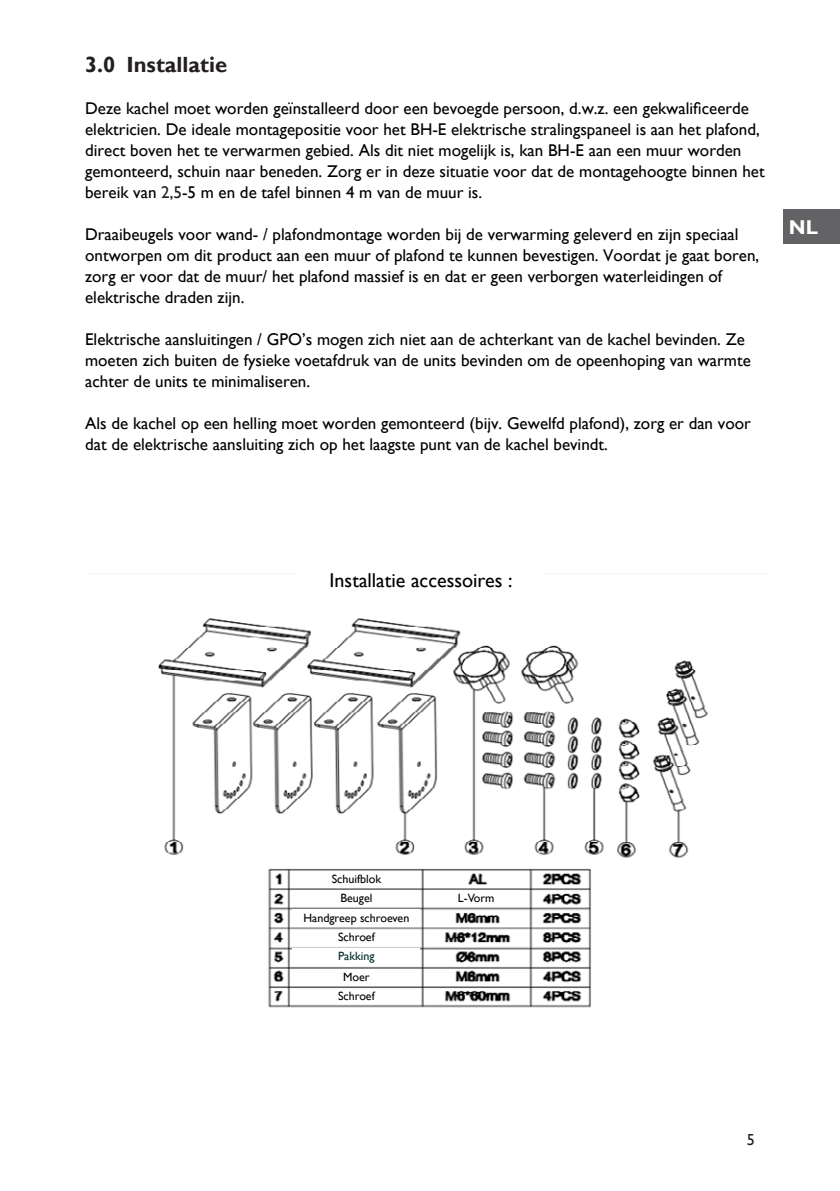
<style>
.page{position:relative;width:840px;height:1191px;background:#fff}
.page>*{position:absolute;margin:0;border:0;box-sizing:border-box;transform-origin:0 0}
.TB_basis_NL{font:700 22px "Gill Sans";color:#231f20}
.t1{font:20px "Gill Sans";color:#000001}
.t2{font:700 20px "Gill Sans";color:#fff}
.Kop2{font:17px/21px "Gill Sans";color:#000001}
.t3{font:16px "Gill Sans";color:#231f20}
.t4{font:12px "Gill Sans";color:#000001}
.t5{font:12px "Gill Sans";color:#002928}
.s1{color:#231f20}
</style>
<div class="page">
<div style="left:782px;top:210px;width:57px;height:34px;background:#636366"></div>
<img style="left:158px;top:618px;width:550px;height:390px">
<div style="left:293px;top:871px;width:127px;height:15px;background:#fff"></div>
<div style="left:293px;top:890px;width:127px;height:15px;background:#fff"></div>
<div style="left:293px;top:909px;width:127px;height:16px;background:#fff"></div>
<div style="left:293px;top:948px;width:127px;height:15px;background:#fff"></div>
<div style="left:293px;top:989px;width:127px;height:13px;background:#fff"></div>
<div style="left:293px;top:930px;width:127px;height:13px;background:#fff"></div>
<div style="left:293px;top:970px;width:127px;height:13px;background:#fff"></div>
<div style="left:425px;top:890px;width:101px;height:15px;background:#fff"></div>
<p class="TB_basis_NL" style="left:85px;top:51px;width:144px">3.0 Installatie</p>
<p class="Kop2" style="left:85px;top:98px;width:680px">Deze kachel moet worden geïnstalleerd door een bevoegde persoon, d.w.z. een gekwalificeerde elektricien. De ideale montagepositie voor het BH-E elektrische stralingspaneel is aan het plafond, direct boven het te verwarmen gebied. Als dit niet mogelijk is, kan BH-E aan een muur worden gemonteerd, schuin naar beneden. Zorg er in deze situatie voor dat de montagehoogte binnen het bereik van <span class="s1">2,5</span>-5 m en de tafel binnen 4 m van de muur is.</p>
<p class="Kop2" style="left:85px;top:224px;width:675px">Draaibeugels voor wand- / plafondmontage worden bij de verwarming geleverd en zijn speciaal ontworpen om dit product aan een muur of plafond te kunnen bevestigen. Voordat je gaat boren, zorg er voor dat de muur/ het plafond massief is en dat er geen verborgen waterleidingen of elektrische draden zijn.</p>
<p class="Kop2" style="left:85px;top:329px;width:667px">Elektrische aansluitingen / GPO’s mogen zich niet aan de achterkant van de kachel bevinden. Ze moeten zich buiten de fysieke voetafdruk van de units bevinden om de opeenhoping van warmte achter de units te minimaliseren.</p>
<p class="Kop2" style="left:85px;top:413px;width:667px">Als de kachel op een helling moet worden gemonteerd (bijv. Gewelfd plafond), zorg er dan voor dat de elektrische aansluiting zich op het laagste punt van de kachel bevindt.</p>
<p class="t2" style="left:788px;top:215px;width:31px">NL</p>
<p class="t1" style="left:329px;top:568px;width:184px">Installatie accessoires :</p>
<p class="t4" style="left:331px;top:872px;width:51px">Schuifblok</p>
<p class="t4" style="left:340px;top:891px;width:34px">Beugel</p>
<p class="t4" style="left:303px;top:910px;width:107px">Handgreep schroeven</p>
<p class="t5" style="left:338px;top:949px;width:38px">Pakking</p>
<p class="t4" style="left:338px;top:989px;width:38px">Schroef</p>
<p class="t4" style="left:338px;top:929px;width:38px">Schroef</p>
<p class="t4" style="left:343px;top:969px;width:28px">Moer</p>
<p class="t4" style="left:457px;top:891px;width:38px">L-Vorm</p>
<p class="t3" style="left:746px;top:1130px;width:9px">5</p>
</div>
